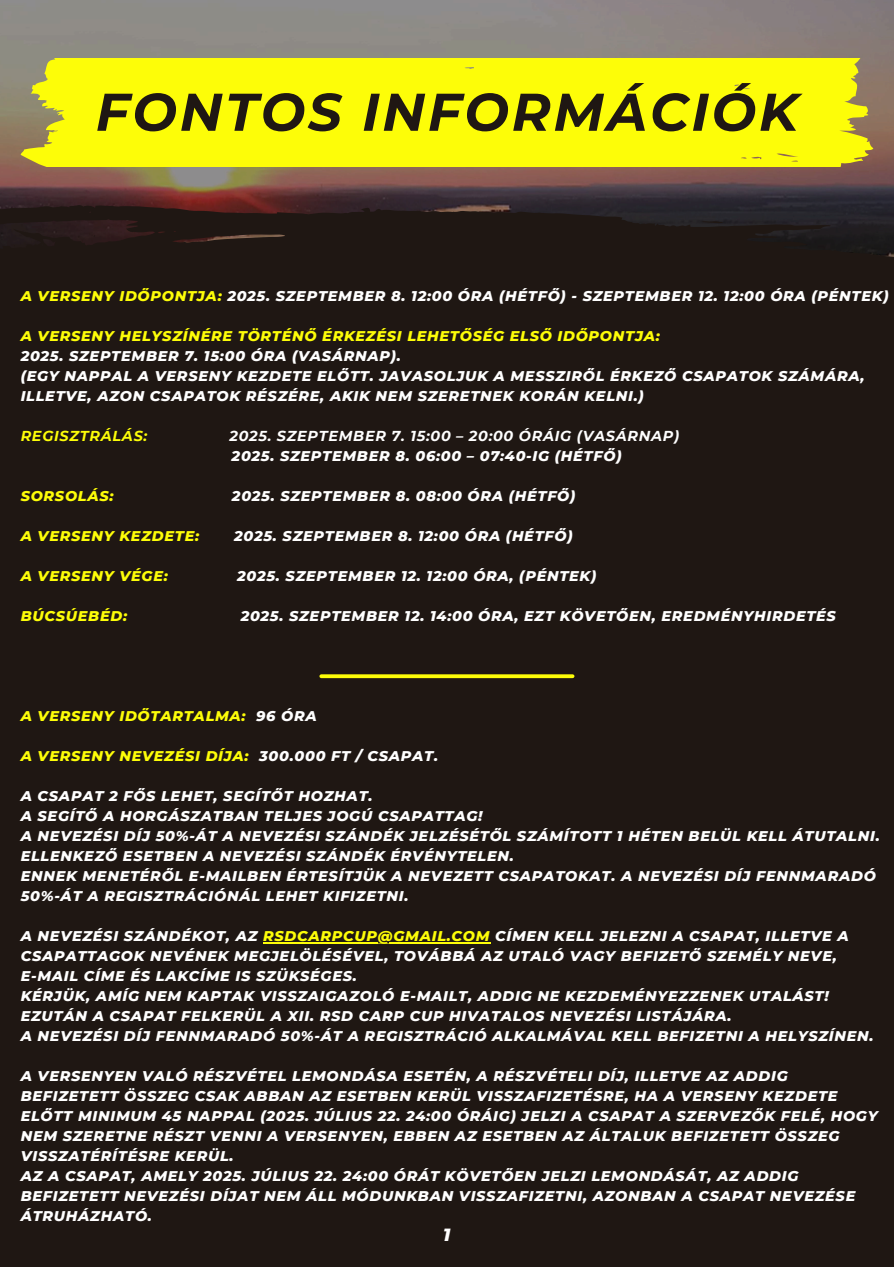
<style>
.page{position:relative;width:894px;height:1267px;background:#fff}
.page>*{position:absolute;margin:0;border:0;box-sizing:border-box;transform-origin:0 0}
.t1{font:italic 700 52.98px "Montserrat";letter-spacing:.05em;color:#1f1713}
.t2{font:italic 800 18px "Montserrat";color:#fff}
.t3{font:italic 800 14.37px/20px "Montserrat";letter-spacing:.05em;color:#fff}
.t4{font:italic 800 14.37px "Montserrat";letter-spacing:.05em;color:#fdfd08}
.t5{font:italic 700 14.37px "Montserrat";letter-spacing:.05em;color:#fff}
.t6{font:italic 700 14.37px "Montserrat";letter-spacing:.05em;color:#fdfd08}
.s1{color:#fdfd08}
.s2{color:#fff}
</style>
<div class="page">
<div style="left:0;top:0;width:893px;height:1267px;background:#1f1713"></div>
<img style="left:0;top:0;width:893px;height:204px">
<svg style="left:0;top:204px;width:893px;height:53px"></svg>
<svg style="left:21px;top:58px;width:851px;height:109px;background:#f4f30f"></svg>
<div style="left:89px;top:89px;width:543px;height:69px;background:#fdfd08"></div>
<hr style="left:263px;top:942px;width:227px;height:1px;background:#fdfd08">
<svg style="left:321px;top:674px;width:251px;height:4px"></svg>
<h1 class="t1" style="left:96px;top:74px;width:703px">FONTOS INFORMÁCIÓK</h1>
<p class="t3" style="left:21px;top:285px;width:869px"><span class="s1">A VERSENY IDŐPONTJA:</span> 2025. SZEPTEMBER 8. 12:00 ÓRA (HÉTFŐ) - SZEPTEMBER 12. 12:00 ÓRA (PÉNTEK)</p>
<p class="t4" style="left:21px;top:325px;width:640px">A VERSENY HELYSZÍNÉRE TÖRTÉNŐ ÉRKEZÉSI LEHETŐSÉG ELSŐ IDŐPONTJA:</p>
<p class="t3" style="left:21px;top:345px;width:844px">2025. SZEPTEMBER 7. 15:00 ÓRA (VASÁRNAP).<br>(EGY NAPPAL A VERSENY KEZDETE ELŐTT. JAVASOLJUK A MESSZIRŐL ÉRKEZŐ CSAPATOK SZÁMÁRA,<br>ILLETVE, AZON CSAPATOK RÉSZÉRE, AKIK NEM SZERETNEK KORÁN KELNI.)</p>
<p class="t6" style="left:21px;top:426px;width:128px">REGISZTRÁLÁS:</p>
<p class="t5" style="left:229px;top:426px;width:451px">2025. SZEPTEMBER 7. 15:00 – 20:00 ÓRÁIG (VASÁRNAP)</p>
<p class="t3" style="left:231px;top:445px;width:391px">2025. SZEPTEMBER 8. 06:00 – 07:40-IG (HÉTFŐ)</p>
<p class="t4" style="left:21px;top:486px;width:94px">SORSOLÁS:</p>
<p class="t3" style="left:232px;top:485px;width:345px">2025. SZEPTEMBER 8. 08:00 ÓRA (HÉTFŐ)</p>
<p class="t4" style="left:21px;top:526px;width:180px">A VERSENY KEZDETE:</p>
<p class="t3" style="left:234px;top:525px;width:340px">2025. SZEPTEMBER 8. 12:00 ÓRA (HÉTFŐ)</p>
<p class="t4" style="left:21px;top:566px;width:148px">A VERSENY VÉGE:</p>
<p class="t3" style="left:237px;top:565px;width:360px">2025. SZEPTEMBER 12. 12:00 ÓRA, (PÉNTEK)</p>
<p class="t4" style="left:21px;top:606px;width:108px">BÚCSÚEBÉD:</p>
<p class="t3" style="left:240px;top:605px;width:596px">2025. SZEPTEMBER 12. 14:00 ÓRA, EZT KÖVETŐEN, EREDMÉNYHIRDETÉS</p>
<p class="t4" style="left:21px;top:705px;width:297px">A VERSENY IDŐTARTALMA: <span class="s2">96 ÓRA</span></p>
<p class="t4" style="left:21px;top:745px;width:419px">A VERSENY NEVEZÉSI DÍJA: <span class="s2">300.000 FT / CSAPAT.</span></p>
<p class="t3" style="left:21px;top:785px;width:860px">A CSAPAT 2 FŐS LEHET, SEGÍTŐT HOZHAT.<br>A SEGÍTŐ A HORGÁSZATBAN TELJES JOGÚ CSAPATTAG!<br>A NEVEZÉSI DÍJ 50%-ÁT A NEVEZÉSI SZÁNDÉK JELZÉSÉTŐL SZÁMÍTOTT 1 HÉTEN BELÜL KELL ÁTUTALNI.<br>ELLENKEZŐ ESETBEN A NEVEZÉSI SZÁNDÉK ÉRVÉNYTELEN.<br>ENNEK MENETÉRŐL E-MAILBEN ÉRTESÍTJÜK A NEVEZETT CSAPATOKAT. A NEVEZÉSI DÍJ FENNMARADÓ 50%-ÁT A REGISZTRÁCIÓNÁL LEHET KIFIZETNI.</p>
<p class="t3" style="left:21px;top:925px;width:854px">A NEVEZÉSI SZÁNDÉKOT, AZ <span class="s1">RSDCARPCUP@GMAIL.COM</span> CÍMEN KELL JELEZNI A CSAPAT, ILLETVE A CSAPATTAGOK NEVÉNEK MEGJELÖLÉSÉVEL, TOVÁBBÁ AZ UTALÓ VAGY BEFIZETŐ SZEMÉLY NEVE, E-MAIL CÍME ÉS LAKCÍME IS SZÜKSÉGES.<br>KÉRJÜK, AMÍG NEM KAPTAK VISSZAIGAZOLÓ E-MAILT, ADDIG NE KEZDEMÉNYEZZENEK UTALÁST!<br>EZUTÁN A CSAPAT FELKERÜL A XII. RSD CARP CUP HIVATALOS NEVEZÉSI LISTÁJÁRA.<br>A NEVEZÉSI DÍJ FENNMARADÓ 50%-ÁT A REGISZTRÁCIÓ ALKALMÁVAL KELL BEFIZETNI A HELYSZÍNEN.</p>
<p class="t3" style="left:21px;top:1065px;width:858px">A VERSENYEN VALÓ RÉSZVÉTEL LEMONDÁSA ESETÉN, A RÉSZVÉTELI DÍJ, ILLETVE AZ ADDIG BEFIZETETT ÖSSZEG CSAK ABBAN AZ ESETBEN KERÜL VISSZAFIZETÉSRE, HA A VERSENY KEZDETE ELŐTT MINIMUM 45 NAPPAL (2025. JÚLIUS 22. 24:00 ÓRÁIG) JELZI A CSAPAT A SZERVEZŐK FELÉ, HOGY NEM SZERETNE RÉSZT VENNI A VERSENYEN, EBBEN AZ ESETBEN AZ ÁLTALUK BEFIZETETT ÖSSZEG VISSZATÉRÍTÉSRE KERÜL.<br>AZ A CSAPAT, AMELY 2025. JÚLIUS 22. 24:00 ÓRÁT KÖVETŐEN JELZI LEMONDÁSÁT, AZ ADDIG BEFIZETETT NEVEZÉSI DÍJAT NEM ÁLL MÓDUNKBAN VISSZAFIZETNI, AZONBAN A CSAPAT NEVEZÉSE ÁTRUHÁZHATÓ.</p>
<p class="t2" style="left:443px;top:1221px;width:9px">1</p>
</div>
